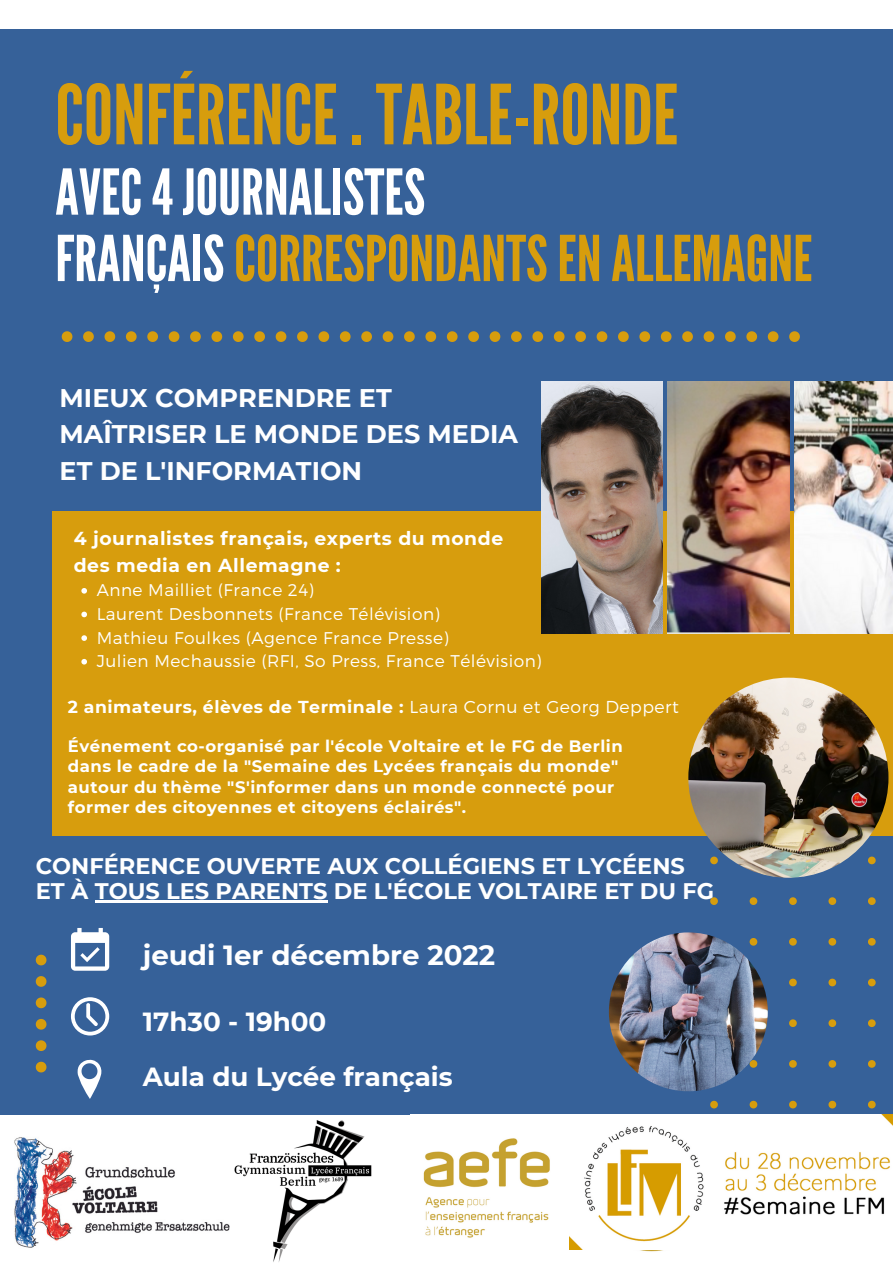
<style>
.page{position:relative;width:893px;height:1263px;background:#fff}
.page>*{position:absolute;margin:0;border:0;box-sizing:border-box;transform-origin:0 0}
.t1{font:82.5px "League Gothic";color:#d79d0d}
.t2{font:63px/66.4px "League Gothic";color:#fff}
.t3{font:700 27.67px "Montserrat";color:#fff}
.t4{font:700 26.17px/54.9px "Montserrat";color:#fff}
.t5{font:700 25.5px/36.6px "Montserrat";color:#fff}
.t6{font:700 22.5px/24.8px "Montserrat";color:#fff}
.t7{font:700 18.75px/27px "Montserrat";letter-spacing:.03em;color:#fff}
.t8{font:700 17.25px "Montserrat";letter-spacing:.03em;color:#fff}
.t9{font:300 16.95px/23.6px "Montserrat";letter-spacing:.03em;color:#fff}
.t10{font:700 16.5px/20.2px "Montserrat";letter-spacing:.03em;color:#fff}
.s1{color:#d79d0d}
.s2{font-weight:300}
</style>
<div class="page">
<div style="left:0;top:29px;width:893px;height:1085px;background:#366199"></div>
<div style="left:53px;top:511px;width:840px;height:324px;background:#d79d0d"></div>
<img style="left:794px;top:381px;width:99px;height:252px">
<img style="left:668px;top:381px;width:121px;height:252px">
<img style="left:541px;top:381px;width:121px;height:252px">
<svg style="left:81px;top:588px;width:6px;height:6px"></svg>
<svg style="left:81px;top:612px;width:6px;height:5px"></svg>
<svg style="left:81px;top:635px;width:6px;height:6px"></svg>
<svg style="left:81px;top:659px;width:6px;height:5px"></svg>
<svg style="left:77px;top:1059px;width:25px;height:40px"></svg>
<svg style="left:71px;top:928px;width:38px;height:43px"></svg>
<svg style="left:71px;top:997px;width:38px;height:38px"></svg>
<img style="left:14px;top:1137px;width:216px;height:111px">
<img style="left:234px;top:1120px;width:138px;height:142px">
<img style="left:423px;top:1138px;width:240px;height:114px">
<svg style="left:710px;top:856px;width:166px;height:253px"></svg>
<img style="left:688px;top:678px;width:200px;height:200px;border-radius:50%">
<hr style="left:95px;top:900px;width:232px;height:3px;background:#fff">
<img style="left:569px;top:1114px;width:324px;height:136px">
<img style="left:609px;top:932px;width:159px;height:159px;border-radius:50%">
<svg style="left:62px;top:331px;width:738px;height:11px"></svg>
<svg style="left:36px;top:955px;width:10px;height:117px"></svg>
<h1 class="t1" style="left:55px;top:67px;width:624px">CONFÉRENCE .TABLE-RONDE</h1>
<h2 class="t2" style="left:55px;top:160px;width:758px">AVEC 4 JOURNALISTES<br>FRANÇAIS <span class="s1">CORRESPONDANTSENALLEMAGNE</span></h2>
<h3 class="t5" style="left:60px;top:379px;width:460px">MIEUX COMPRENDRE ET<br>MAÎTRISER LE MONDE DES MEDIA<br>ET DE L'INFORMATION</h3>
<p class="t7" style="left:74px;top:524px;width:431px">4 journalistes français, experts du monde des media en Allemagne :</p>
<p class="t9" style="left:97px;top:578px;width:446px">Anne Mailliet (France 24)<br>Laurent Desbonnets (France Télévision)<br>Mathieu Foulkes (Agence France Presse)<br>Julien Mechaussie (RFI, So Press, France Télévision)</p>
<p class="t8" style="left:68px;top:696px;width:612px">2 animateurs, élèves de Terminale : <span class="s2">Laura Cornu et Georg Deppert</span></p>
<p class="t10" style="left:68px;top:736px;width:556px">Événement co-organisé par l'école Voltaire et le FG de Berlin dans le cadre de la "Semaine des Lycées français du monde" autour du thème "S'informer dans un monde connecté pour former des citoyennes et citoyens éclairés".</p>
<h3 class="t6" style="left:36px;top:854px;width:680px">CONFÉRENCE OUVERTE AUX COLLÉGIENS ET LYCÉENS<br>ET À TOUS LES PARENTS DE L'ÉCOLE VOLTAIRE ET DU FG</h3>
<h3 class="t3" style="left:143px;top:938px;width:354px">jeudi 1er décembre 2022</h3>
<h3 class="t4" style="left:143px;top:994px;width:311px">17h30 - 19h00<br>Aula du Lycée français</h3>
</div>
